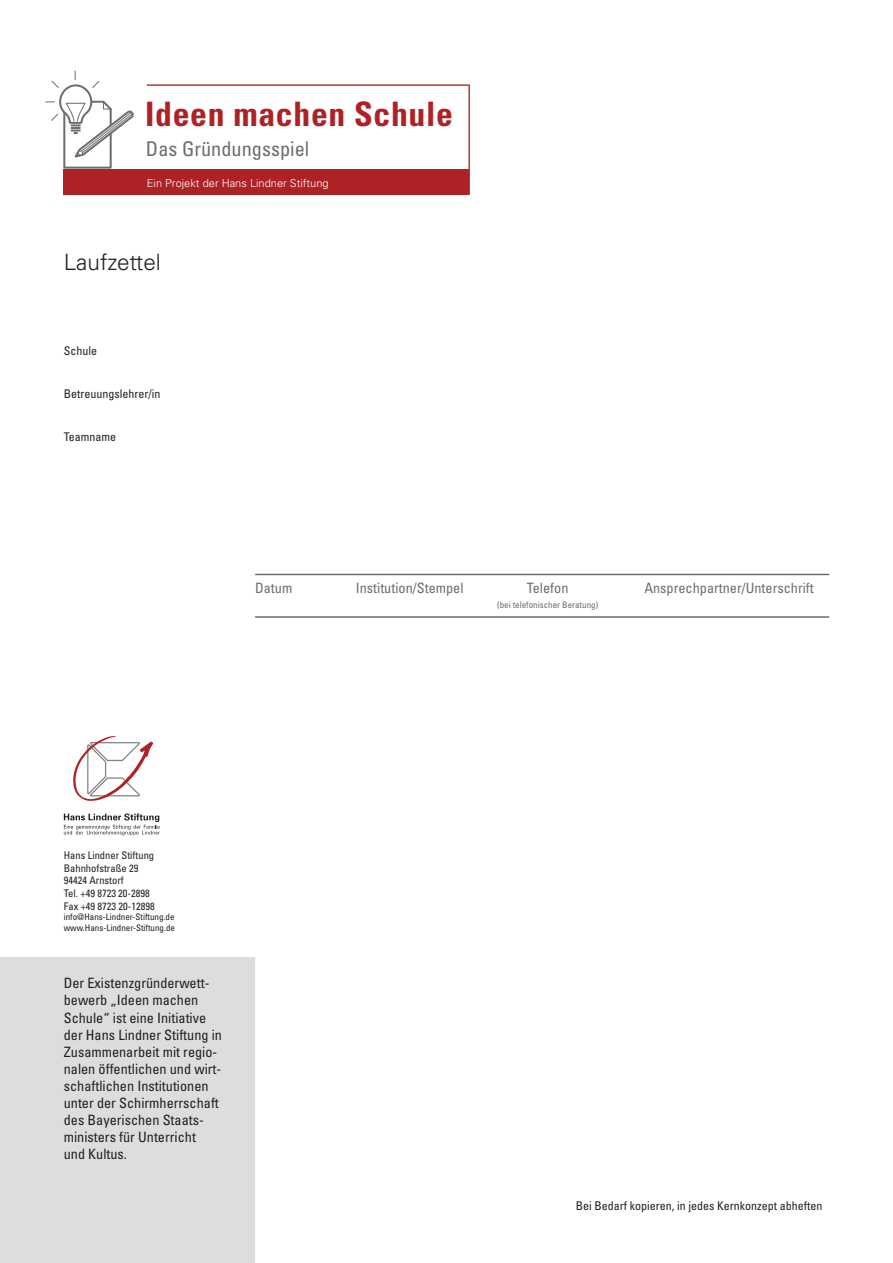
<style>
.page{position:relative;width:893px;height:1263px;background:#fff}
.page>*{position:absolute;margin:0;border:0;box-sizing:border-box;transform-origin:0 0}
.t1{font:700 condensed 33.6px "Univers LT";letter-spacing:.02em;color:#ae2226}
.t2{font:300 22.5px "Univers LT";color:#231f20}
.t3{font:condensed 20.25px "Univers LT";color:#6c6d70}
.t4{font:condensed 14.25px/17.1px "Univers LT";color:#231f20}
.t5{font:condensed 14.25px "Univers LT";color:#6c6d70}
.t6{font:condensed 12px "Univers LT";color:#231f20}
.t7{font:300 11.1px "Univers LT";color:#fff}
.t8{font:condensed 10.5px/12.6px "Univers LT";color:#231f20}
.t9{font:condensed 9px/10.8px "Univers LT";color:#231f20}
.t10{font:condensed 9px "Univers LT";color:#6c6d70}
</style>
<div class="page">
<hr style="left:255px;top:574px;width:574px;height:1px;background:#6c6d70">
<hr style="left:255px;top:616px;width:574px;height:2px;background:#6c6d70">
<div style="left:0;top:957px;width:255px;height:306px;background:#dcdddf"></div>
<svg style="left:64px;top:813px;width:96px;height:22px"></svg>
<svg style="left:73px;top:736px;width:80px;height:65px"></svg>
<div style="left:63px;top:170px;width:406px;height:25px;background:#ae2226"></div>
<hr style="left:469px;top:85px;width:1px;height:110px;background:#ae2226">
<hr style="left:147px;top:84px;width:323px;height:2px;background:#ae2226">
<svg style="left:46px;top:71px;width:89px;height:99px"></svg>
<h1 class="t1" style="left:145px;top:93px;width:309px">Ideen machen Schule</h1>
<h3 class="t3" style="left:146px;top:136px;width:165px">Das Gründungsspiel</h3>
<p class="t7" style="left:147px;top:176px;width:183px">Ein Projekt der Hans Lindner Stiftung</p>
<h2 class="t2" style="left:64px;top:248px;width:99px">Laufzettel</h2>
<p class="t6" style="left:64px;top:344px;width:35px">Schule</p>
<p class="t6" style="left:64px;top:386px;width:98px">Betreuungslehrer/in</p>
<p class="t6" style="left:64px;top:429px;width:54px">Teamname</p>
<p class="t5" style="left:255px;top:579px;width:39px">Datum</p>
<p class="t5" style="left:356px;top:579px;width:109px">Institution/Stempel</p>
<p class="t5" style="left:527px;top:579px;width:43px">Telefon</p>
<p class="t5" style="left:644px;top:579px;width:171px">Ansprechpartner/Unterschrift</p>
<p class="t10" style="left:497px;top:599px;width:102px">(bei telefonischer Beratung)</p>
<p class="t8" style="left:64px;top:849px;width:92px">Hans Lindner Stiftung<br>Bahnhofstraße 29<br>94424 Arnstorf<br>Tel. +49 8723 20-2898<br>Fax +49 8723 20-12898</p>
<p class="t9" style="left:64px;top:912px;width:113px">info@Hans-Lindner-Stiftung.de www.Hans-Lindner-Stiftung.de</p>
<p class="t4" style="left:64px;top:974px;width:160px">Der Existenzgründerwett&shy;bewerb „Ideen machen<br>Schule“ ist eine Initiative der Hans Lindner Stiftung in<br>Zusammenarbeit mit regio&shy;nalen öffentlichen und wirt&shy;schaftlichen Institutionen unter der Schirmherrschaft des Bayerischen Staats&shy;ministers für Unterricht<br>und Kultus.</p>
<p class="t6" style="left:576px;top:1198px;width:248px">Bei Bedarf kopieren, in jedes Kernkonzept abheften</p>
</div>
